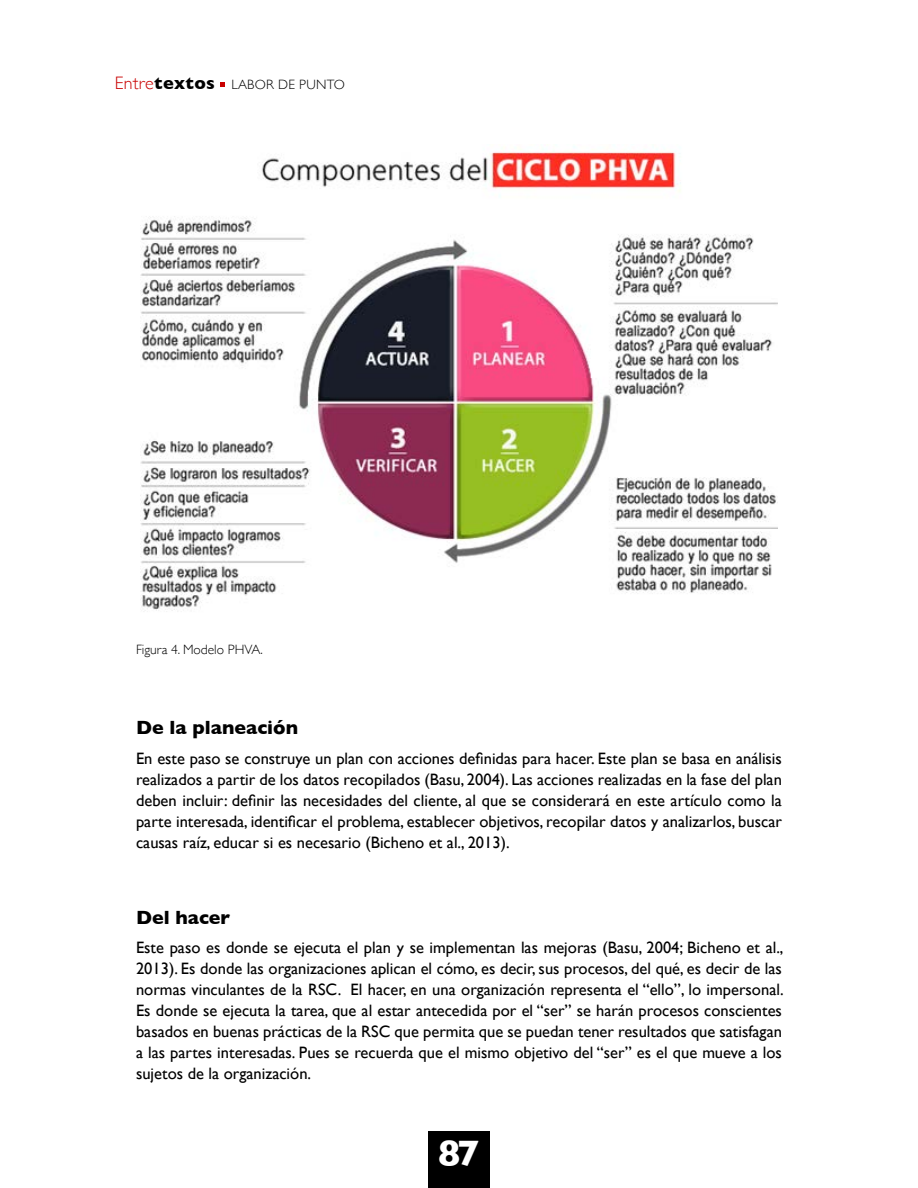
<style>
.page{position:relative;width:918px;height:1188px;background:#fff}
.page>*{position:absolute;margin:0;border:0;box-sizing:border-box;transform-origin:0 0}
.t1{font:700 37.5px "Gill Sans";color:#fff}
.t2{font:700 19.5px "Gill Sans";color:#000}
.t3{font:16.5px/21px "Gill Sans";color:#000;text-align:justify}
.t4{font:300 13.5px "Gill Sans";letter-spacing:.02em;color:#000}
.t5{font:300 13.5px "Gill Sans";color:#000}
.s1{font-size:18px;color:#c90000}
.s2{font-weight:700;font-size:18px}
</style>
<div class="page">
<svg style="left:221px;top:82px;width:4px;height:4px"></svg>
<div style="left:428px;top:1131px;width:61px;height:57px;background:#000"></div>
<img style="left:141px;top:146px;width:636px;height:465px">
<p class="t4" style="left:115px;top:74px;width:232px"><span class="s1">Entre</span><span class="s2">textos</span> LABOR DE PUNTO</p>
<p class="t5" style="left:136px;top:639px;width:128px">Figura 4. Modelo PHVA.</p>
<p class="t2" style="left:136px;top:712px;width:164px">De la planeación</p>
<p class="t3" style="left:136px;top:748px;width:647px">En este paso se construye un plan con acciones definidas para hacer. Este plan se basa en análisis realizados a partir de los datos recopilados (Basu, 2004). Las acciones realizadas en la fase del plan deben incluir: definir las necesidades del cliente, al que se considerará en este artículo como la parte interesada, identificar el problema, establecer objetivos, recopilar datos y analizarlos, buscar causas raíz, educar si es necesario (Bicheno et al., 2013).</p>
<p class="t2" style="left:136px;top:902px;width:96px">Del hacer</p>
<p class="t3" style="left:136px;top:937px;width:649px">Este paso es donde se ejecuta el plan y se implementan las mejoras (Basu, 2004; Bicheno et al., 2013). Es donde las organizaciones aplican el cómo, es decir, sus procesos, del qué, es decir de las normas vinculantes de la RSC. El hacer, en una organización representa el “ello”, lo impersonal.<br>Es donde se ejecuta la tarea, que al estar antecedida por el “ser” se harán procesos conscientes basados en buenas prácticas de la RSC que permita que se puedan tener resultados que satisfagan a las partes interesadas. Pues se recuerda que el mismo objetivo del “ser” es el que mueve a los sujetos de la organización.</p>
<h1 class="t1" style="left:438px;top:1124px;width:43px">87</h1>
</div>
